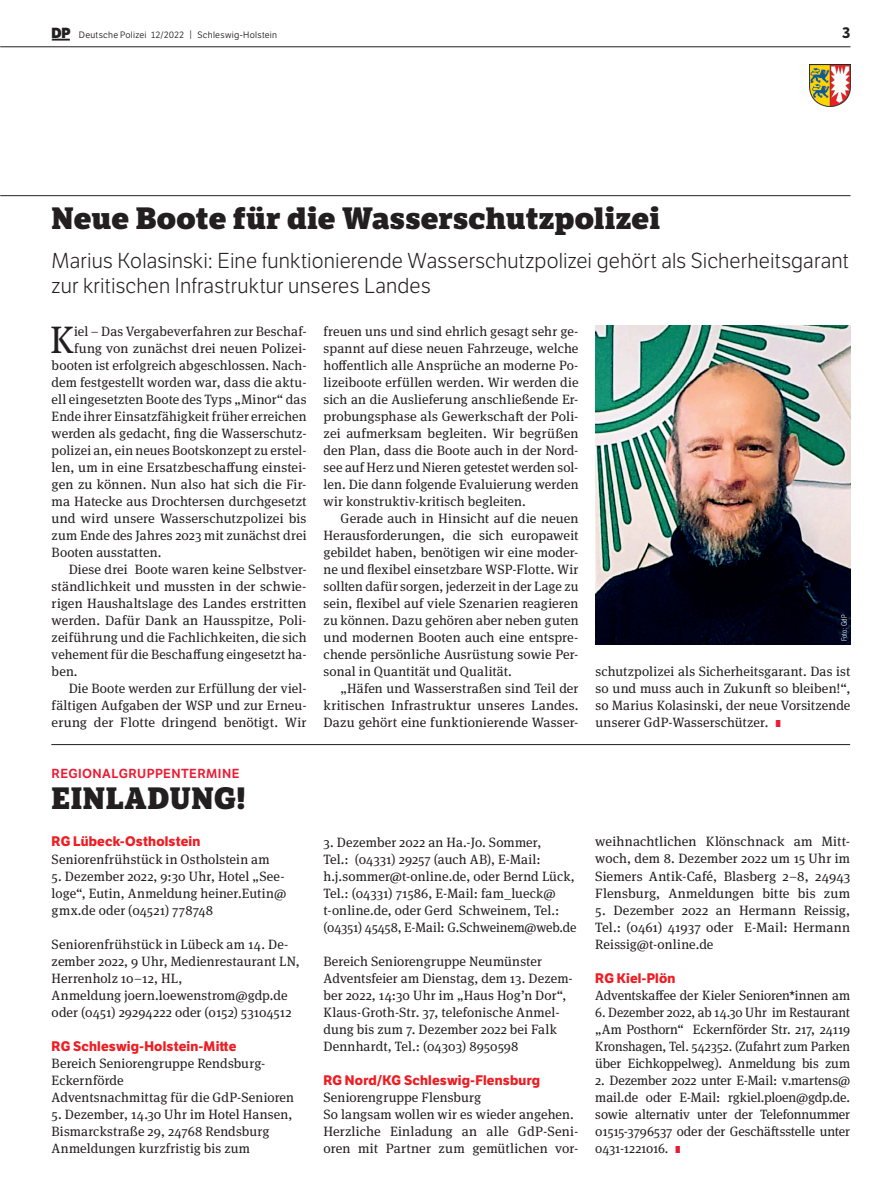
<style>
.page{position:relative;width:893px;height:1191px;background:#fff}
.page>*{position:absolute;margin:0;border:0;box-sizing:border-box;transform-origin:0 0}
.t1{font:38.25px "Meta Serif Pro";color:#231f20}
.t2{font:800 30px "LFT Etica Sheriff";letter-spacing:.005em;color:#231f20}
.t3{font:21px/25.5px "LFT Etica Lt";letter-spacing:.01em;color:#231f20}
.t4{font:700 15px "LFT Etica";color:#231f20}
.t5{font:13.5px/17px "Meta Serif Pro";letter-spacing:.01em;color:#231f20;text-align:justify}
.t6{font:700 13.5px "LFT Etica";letter-spacing:.015em;color:#ee1d23}
.t7{font:12.75px "LFT Etica SB";letter-spacing:.03em;color:#ed1a33}
.t8{font:9px "LFT Etica Bk";letter-spacing:.025em;color:#231f20}
.t9{font:300 7.5px "LFT Etica Condensed";letter-spacing:.02em;color:#fff}
.s1{font-family:"LFT Etica XB";font-size:14.25px}
.s2{font-size:9.3px}
.s3{font-family:"LFT Etica XB";font-size:9.75px;color:#ed1a33}
</style>
<div class="page">
<hr style="left:0;top:195px;width:850px;height:1px;background:#231f20">
<hr style="left:0;top:47px;width:850px;height:1px;background:#231f20">
<svg style="left:52px;top:39px;width:18px;height:2px"></svg>
<img style="left:809px;top:64px;width:41px;height:42px">
<img style="left:595px;top:326px;width:255px;height:318px">
<hr style="left:51px;top:744px;width:799px;height:1px;background:#231f20">
<p class="t8" style="left:52px;top:29px;width:227px"><span class="s1">DP</span> Deutsche Polizei 12/2022 <span class="s2">|</span> Schleswig-Holstein</p>
<p class="t4" style="left:842px;top:23px;width:10px">3</p>
<h2 class="t2" style="left:52px;top:200px;width:610px">Neue Boote für die Wasserschutzpolizei</h2>
<h3 class="t3" style="left:52px;top:248px;width:798px">Marius Kolasinski: Eine funktionierende Wasserschutzpolizei gehört als Sicherheitsgarant zur kritischen Infrastruktur unseres Landes</h3>
<h1 class="t1" style="left:50px;top:312px;width:25px">K</h1>
<p class="t5" style="left:74px;top:322px;width:234px">iel – Das Vergabeverfahren zur Beschaf-</p>
<p class="t5" style="left:324px;top:322px;width:256px">freuen uns und sind ehrlich gesagt sehr ge&shy;spannt auf diese neuen Fahrzeuge, welche hoffentlich alle Ansprüche an moderne Po&shy;lizeiboote erfüllen werden. Wir werden die sich an die Auslieferung anschließende Er&shy;probungsphase als Gewerkschaft der Poli&shy;zei aufmerksam begleiten. Wir begrüßen den Plan, dass die Boote auch in der Nord&shy;see auf Herz und Nieren getestet werden sol&shy;len. Die dann folgende Evaluierung werden wir konstruktiv-kritisch begleiten.</p>
<p class="t5" style="left:324px;top:509px;width:256px;text-indent:17px">Gerade auch in Hinsicht auf die neuen Herausforderungen, die sich europaweit gebildet haben, benötigen wir eine moder&shy;ne und flexibel einsetzbare WSP-Flotte. Wir sollten dafür sorgen, jederzeit in der Lage zu sein, flexibel auf viele Szenarien reagieren zu können. Dazu gehören aber neben guten und modernen Booten auch eine entspre&shy;chende persönliche Ausrüstung sowie Per&shy;sonal in Quantität und Qualität.</p>
<p class="t5" style="left:324px;top:679px;width:256px;text-indent:17px">„Häfen und Wasserstraßen sind Teil der kritischen Infrastruktur unseres Landes.<br>Dazu gehört eine funktionierende Wasser-</p>
<p class="t5" style="left:74px;top:339px;width:234px">fung von zunächst drei neuen Polizei-</p>
<p class="t5" style="left:52px;top:356px;width:256px">booten ist erfolgreich abgeschlossen. Nach-</p>
<p class="t5" style="left:52px;top:373px;width:256px">dem festgestellt worden war, dass die aktu-</p>
<p class="t5" style="left:52px;top:390px;width:256px">ell eingesetzten Boote des Typs „Minor“ das</p>
<p class="t5" style="left:52px;top:407px;width:256px">Ende ihrer Einsatzfähigkeit früher erreichen</p>
<p class="t5" style="left:52px;top:424px;width:256px">werden als gedacht, fing die Wasserschutz-</p>
<p class="t5" style="left:52px;top:441px;width:256px">polizei an, ein neues Bootskonzept zu erstel-</p>
<p class="t5" style="left:52px;top:458px;width:256px">len, um in eine Ersatzbeschaffung einstei-</p>
<p class="t5" style="left:52px;top:475px;width:256px">gen zu können. Nun also hat sich die Fir-</p>
<p class="t5" style="left:52px;top:492px;width:256px">ma Hatecke aus Drochtersen durchgesetzt</p>
<p class="t5" style="left:52px;top:509px;width:256px">und wird unsere Wasserschutzpolizei bis</p>
<p class="t5" style="left:52px;top:526px;width:256px">zum Ende des Jahres 2023 mit zunächst drei</p>
<p class="t5" style="left:52px;top:543px;width:111px">Booten ausstatten.</p>
<p class="t5" style="left:69px;top:560px;width:239px">Diese drei Boote waren keine Selbstver-</p>
<p class="t5" style="left:52px;top:577px;width:256px">ständlichkeit und mussten in der schwie-</p>
<p class="t5" style="left:52px;top:594px;width:256px">rigen Haushaltslage des Landes erstritten</p>
<p class="t5" style="left:52px;top:611px;width:256px">werden. Dafür Dank an Hausspitze, Poli-</p>
<p class="t5" style="left:52px;top:628px;width:256px">zeiführung und die Fachlichkeiten, die sich</p>
<p class="t5" style="left:52px;top:645px;width:256px">vehement für die Beschaffung eingesetzt ha-</p>
<p class="t5" style="left:52px;top:662px;width:27px">ben.</p>
<p class="t5" style="left:69px;top:679px;width:239px">Die Boote werden zur Erfüllung der viel-</p>
<p class="t5" style="left:52px;top:696px;width:256px">fältigen Aufgaben der WSP und zur Erneu-</p>
<p class="t5" style="left:52px;top:713px;width:256px">erung der Flotte dringend benötigt. Wir</p>
<p class="t9" style="left:840px;top:641px;width:28px;rotate:-90deg">Foto: GdP</p>
<p class="t5" style="left:595px;top:662px;width:256px">schutzpolizei als Sicherheitsgarant. Das ist so und muss auch in Zukunft so bleiben!“, so Marius Kolasinski, der neue Vorsitzende unserer GdP-Wasserschützer. <span class="s3">I</span></p>
<p class="t7" style="left:52px;top:766px;width:189px">REGIONALGRUPPENTERMINE</p>
<h2 class="t2" style="left:52px;top:780px;width:196px">EINLADUNG!</h2>
<p class="t6" style="left:52px;top:833px;width:150px">RG Lübeck-Ostholstein</p>
<p class="t5" style="left:52px;top:849px;width:220px">Seniorenfrühstück in Ostholstein am</p>
<p class="t5" style="left:52px;top:866px;width:236px;text-align:left">5. Dezember 2022, 9:30 Uhr, Hotel „See&shy;loge“, Eutin, Anmeldung heiner.Eutin@ gmx.de oder (04521) 778748</p>
<p class="t5" style="left:52px;top:934px;width:250px;text-align:left">Seniorenfrühstück in Lübeck am 14. De&shy;zember 2022, 9 Uhr, Medienrestaurant LN, Herrenholz 10–12, HL,<br>Anmeldung joern.loewenstrom@gdp.de oder (0451) 29294222 oder (0152) 53104512</p>
<p class="t6" style="left:52px;top:1037px;width:186px">RG Schleswig-Holstein-Mitte</p>
<p class="t5" style="left:52px;top:1053px;width:244px;text-align:left">Bereich Seniorengruppe Rendsburg-<br>Eckernförde<br>Adventsnachmittag für die GdP-Senioren</p>
<p class="t5" style="left:52px;top:1104px;width:242px;text-align:left">5. Dezember, 14.30 Uhr im Hotel Hansen,<br>Bismarckstraße 29, 24768 Rendsburg<br>Anmeldungen kurzfristig bis zum</p>
<p class="t5" style="left:323px;top:832px;width:255px;text-align:left">3. Dezember 2022 an Ha.-Jo. Sommer,<br>Tel.: (04331) 29257 (auch AB), E-Mail: h.j.sommer@t-online.de, oder Bernd Lück, Tel.: (04331) 71586, E-Mail: fam_lueck@ t-online.de, oder Gerd Schweinem, Tel.: (04351) 45458, E-Mail: G.Schweinem@web.de</p>
<p class="t5" style="left:323px;top:951px;width:251px;text-align:left">Bereich Seniorengruppe Neumünster Adventsfeier am Dienstag, dem 13. Dezem&shy;ber 2022, 14:30 Uhr im „Haus Hog’n Dor“, Klaus-Groth-Str. 37, telefonische Anmel&shy;dung bis zum 7. Dezember 2022 bei Falk Dennhardt, Tel.: (04303) 8950598</p>
<p class="t6" style="left:323px;top:1071px;width:218px">RG Nord/KG Schleswig-Flensburg</p>
<p class="t5" style="left:323px;top:1087px;width:256px;text-align:left">Seniorengruppe Flensburg<br>So langsam wollen wir es wieder angehen.<br>Herzliche Einladung an alle GdP-Seni&shy;oren mit Partner zum gemütlichen vor-</p>
<p class="t5" style="left:595px;top:832px;width:256px">weihnachtlichen Klönschnack am Mitt&shy;woch, dem 8. Dezember 2022 um 15 Uhr im Siemers Antik-Café, Blasberg 2–8, 24943<br>Flensburg, Anmeldungen bitte bis zum</p>
<p class="t5" style="left:595px;top:900px;width:256px">5. Dezember 2022 an Hermann Reissig, Tel.: (0461) 41937 oder E-Mail: Hermann Reissig@t-online.de</p>
<p class="t6" style="left:595px;top:969px;width:82px">RG Kiel-Plön</p>
<p class="t5" style="left:595px;top:985px;width:256px">Adventskaffee der Kieler Senioren*innen am</p>
<p class="t5" style="left:595px;top:1002px;width:256px">6. Dezember 2022, ab 14.30 Uhr im Restaurant „Am Posthorn“ Eckernförder Str. 217, 24119<br>Kronshagen, Tel. 542352. (Zufahrt zum Parken über Eichkoppelweg). Anmeldung bis zum</p>
<p class="t5" style="left:595px;top:1070px;width:256px">2. Dezember 2022 unter E-Mail: v.martens@ mail.de oder E-Mail: rgkiel.ploen@gdp.de. sowie alternativ unter der Telefonnummer 01515-3796537 oder der Geschäftsstelle unter 0431-1221016. <span class="s3">I</span></p>
</div>
